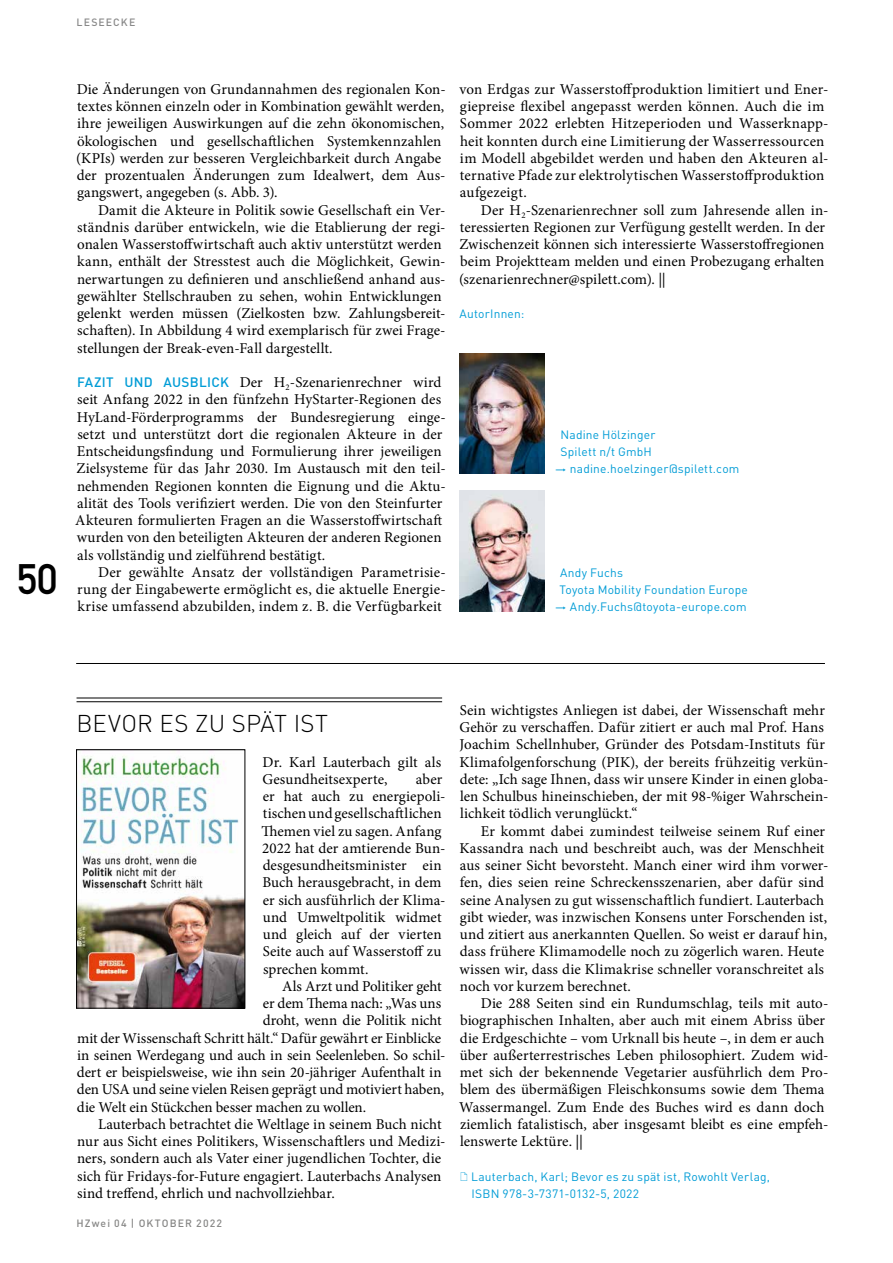
<style>
.page{position:relative;width:893px;height:1263px;background:#fff}
.page>*{position:absolute;margin:0;border:0;box-sizing:border-box;transform-origin:0 0}
.t1{font:42px "DIN Mittelschrift";color:#000}
.t2{font:300 24px "DIN";letter-spacing:.01em;color:#000}
.t3{font:15px/17.2px "Minion Pro";letter-spacing:.005em;color:#000}
.t4{font:15px "Minion Pro";letter-spacing:-.015em;color:#000}
.t5{font:12px/17.2px "DIN";letter-spacing:.015em;color:#009cd6}
.t6{font:500 10.5px "DIN";letter-spacing:.105em;color:#878786}
.t7{font:500 10.5px "DIN";letter-spacing:.1em;color:#898989}
.s1{font-family:"DIN";font-weight:500;font-size:13.5px;color:#009cd6}
</style>
<div class="page">
<hr style="left:77px;top:698px;width:365px;height:1px;background:#000">
<hr style="left:77px;top:701px;width:365px;height:1px;background:#000">
<img style="left:78px;top:755px;width:165px;height:251px">
<div style="left:76px;top:749px;width:169px;height:259px;border:1px solid #000"></div>
<hr style="left:76px;top:663px;width:749px;height:1px;background:#000">
<img style="left:459px;top:353px;width:85px;height:120px">
<img style="left:459px;top:491px;width:85px;height:120px">
<p class="t7" style="left:77px;top:15px;width:60px">LESEECKE</p>
<h1 class="t1" style="left:17px;top:555px;width:42px">50</h1>
<p class="t3" style="left:76px;top:80px;width:371px">Die Änderungen von Grundannahmen des regionalen Kon&shy;textes können einzeln oder in Kombination gewählt werden, ihre jeweiligen Auswirkungen auf die zehn ökonomischen, ökologischen und gesellschaftlichen Systemkennzahlen (KPIs) werden zur besseren Vergleichbarkeit durch Angabe der prozentualen Änderungen zum Idealwert, dem Aus&shy;gangswert, angegeben (s. Abb. 3).</p>
<p class="t3" style="left:77px;top:201px;width:370px;text-indent:21px">Damit die Akteure in Politik sowie Gesellschaft ein Ver&shy;ständnis darüber entwickeln, wie die Etablierung der regi&shy;onalen Wasserstoffwirtschaft auch aktiv unterstützt werden kann, enthält der Stresstest auch die Möglichkeit, Gewin&shy;nerwartungen zu definieren und anschließend anhand aus&shy;gewählter Stellschrauben zu sehen, wohin Entwicklungen gelenkt werden müssen (Zielkosten bzw. Zahlungsbereit&shy;schaften). In Abbildung 4 wird exemplarisch für zwei Frage&shy;stellungen der Break-even-Fall dargestellt.</p>
<p class="t3" style="left:75px;top:374px;width:372px"><span class="s1">FAZIT UND AUSBLICK</span> Der H<sub>2</sub>-Szenarienrechner wird seit Anfang 2022 in den fünfzehn HyStarter-Regionen des HyLand-Förderprogramms der Bundesregierung einge&shy;setzt und unterstützt dort die regionalen Akteure in der Entscheidungsfindung und Formulierung ihrer jeweiligen Zielsysteme für das Jahr 2030. Im Austausch mit den teil&shy;nehmenden Regionen konnten die Eignung und die Aktu&shy;alität des Tools verifiziert werden. Die von den Steinfurter Akteuren formulierten Fragen an die Wasserstoffwirtschaft wurden von den beteiligten Akteuren der anderen Regionen als vollständig und zielführend bestätigt.</p>
<p class="t3" style="left:77px;top:563px;width:370px;text-align:justify;text-indent:21px">Der gewählte Ansatz der vollständigen Parametrisie&shy;rung der Eingabewerte ermöglicht es, die aktuelle Energie&shy;krise umfassend abzubilden, indem z. B. die Verfügbarkeit</p>
<p class="t3" style="left:459px;top:80px;width:370px">von Erdgas zur Wasserstoffproduktion limitiert und Ener&shy;giepreise flexibel angepasst werden können. Auch die im Sommer 2022 erlebten Hitzeperioden und Wasserknapp&shy;heit konnten durch eine Limitierung der Wasserressourcen im Modell abgebildet werden und haben den Akteuren al&shy;ternative Pfade zur elektrolytischen Wasserstoffproduktion aufgezeigt.</p>
<p class="t3" style="left:459px;top:201px;width:371px;text-indent:22px">Der H<sub>2</sub>-Szenarienrechner soll zum Jahresende allen in&shy;teressierten Regionen zur Verfügung gestellt werden. In der Zwischenzeit können sich interessierte Wasserstoffregionen beim Projektteam melden und einen Probezugang erhalten (szenarienrechner@spilett.com). ||</p>
<p class="t5" style="left:460px;top:305px;width:66px">AutorInnen:</p>
<p class="t5" style="left:560px;top:426px;width:96px">Nadine Hölzinger</p>
<p class="t5" style="left:561px;top:443px;width:93px">Spilett n/t GmbH</p>
<p class="t5" style="left:570px;top:460px;width:171px">nadine.hoelzinger@spilett.com</p>
<p class="t5" style="left:560px;top:564px;width:64px">Andy Fuchs</p>
<p class="t5" style="left:559px;top:581px;width:190px">Toyota Mobility Foundation Europe</p>
<p class="t5" style="left:570px;top:598px;width:178px">Andy.Fuchs@toyota-europe.com</p>
<h2 class="t2" style="left:77px;top:709px;width:253px">BEVOR ES ZU SPÄT IST</h2>
<p class="t3" style="left:459px;top:701px;width:370px">Sein wichtigstes Anliegen ist dabei, der Wissenschaft mehr Gehör zu verschaffen. Dafür zitiert er auch mal Prof. Hans Joachim Schellnhuber, Gründer des Potsdam-Instituts für Klimafolgenforschung (PIK), der bereits frühzeitig verkün&shy;dete: „Ich sage Ihnen, dass wir unsere Kinder in einen globa&shy;len Schulbus hineinschieben, der mit 98-%iger Wahrschein&shy;lichkeit tödlich verunglückt.“</p>
<p class="t3" style="left:459px;top:822px;width:370px;text-indent:21px">Er kommt dabei zumindest teilweise seinem Ruf einer Kassandra nach und beschreibt auch, was der Menschheit aus seiner Sicht bevorsteht. Manch einer wird ihm vorwer&shy;fen, dies seien reine Schreckensszenarien, aber dafür sind seine Analysen zu gut wissenschaftlich fundiert. Lauterbach gibt wieder, was inzwischen Konsens unter Forschenden ist, und zitiert aus anerkannten Quellen. So weist er darauf hin, dass frühere Klimamodelle noch zu zögerlich waren. Heute wissen wir, dass die Klimakrise schneller voranschreitet als noch vor kurzem berechnet.</p>
<p class="t3" style="left:459px;top:995px;width:371px;text-indent:22px">Die 288 Seiten sind ein Rundumschlag, teils mit auto&shy;biographischen Inhalten, aber auch mit einem Abriss über die Erdgeschichte – vom Urknall bis heute –, in dem er auch über außerterrestrisches Leben philosophiert. Zudem wid&shy;met sich der bekennende Vegetarier ausführlich dem Pro&shy;blem des übermäßigen Fleischkonsums sowie dem Thema Wassermangel. Zum Ende des Buches wird es dann doch ziemlich fatalistisch, aber insgesamt bleibt es eine empfeh&shy;lenswerte Lektüre. ||</p>
<p class="t5" style="left:471px;top:1167px;width:301px">Lauterbach, Karl; Bevor es zu spät ist, Rowohlt Verlag,<br>ISBN 978-3-7371-0132-5, 2022</p>
<p class="t3" style="left:262px;top:753px;width:180px">Dr. Karl Lauterbach gilt als<br>Gesundheitsexperte,</p>
<p class="t3" style="left:261px;top:770px;width:186px;text-indent:154px">aber er hat auch zu energiepoli&shy;tischen und gesellschaftlichen<br>Themen viel zu sagen. Anfang<br>2022 hat der amtierende Bun&shy;desgesundheitsminister ein<br>Buch herausgebracht, in dem er sich ausführlich der Klima&shy;und Umweltpolitik widmet und gleich auf der vierten<br>Seite auch auf Wasserstoff zu sprechen kommt.</p>
<p class="t3" style="left:282px;top:977px;width:161px">Als Arzt und Politiker geht</p>
<p class="t3" style="left:263px;top:995px;width:180px">er dem Thema nach: „Was uns</p>
<p class="t4" style="left:263px;top:1010px;width:180px">droht, wenn die Politik nicht</p>
<p class="t3" style="left:77px;top:1029px;width:366px">mit der Wissenschaft Schritt hält.“ Dafür gewährt er Einblicke</p>
<p class="t3" style="left:77px;top:1046px;width:370px">in seinen Werdegang und auch in sein Seelenleben. So schil-</p>
<p class="t3" style="left:77px;top:1064px;width:366px">dert er beispielsweise, wie ihn sein 20-jähriger Aufenthalt in</p>
<p class="t3" style="left:77px;top:1081px;width:369px">den USA und seine vielen Reisen geprägt und motiviert haben,</p>
<p class="t3" style="left:77px;top:1098px;width:291px">die Welt ein Stückchen besser machen zu wollen.</p>
<p class="t3" style="left:98px;top:1115px;width:345px">Lauterbach betrachtet die Weltlage in seinem Buch nicht</p>
<p class="t3" style="left:77px;top:1133px;width:370px">nur aus Sicht eines Politikers, Wissenschaftlers und Medizi-</p>
<p class="t3" style="left:77px;top:1150px;width:366px">ners, sondern auch als Vater einer jugendlichen Tochter, die</p>
<p class="t3" style="left:77px;top:1167px;width:366px">sich für Fridays-for-Future engagiert. Lauterbachs Analysen</p>
<p class="t3" style="left:77px;top:1184px;width:259px">sind treffend, ehrlich und nachvollziehbar.</p>
<p class="t6" style="left:77px;top:1216px;width:147px">HZwei 04 | OKTOBER 2022</p>
</div>
